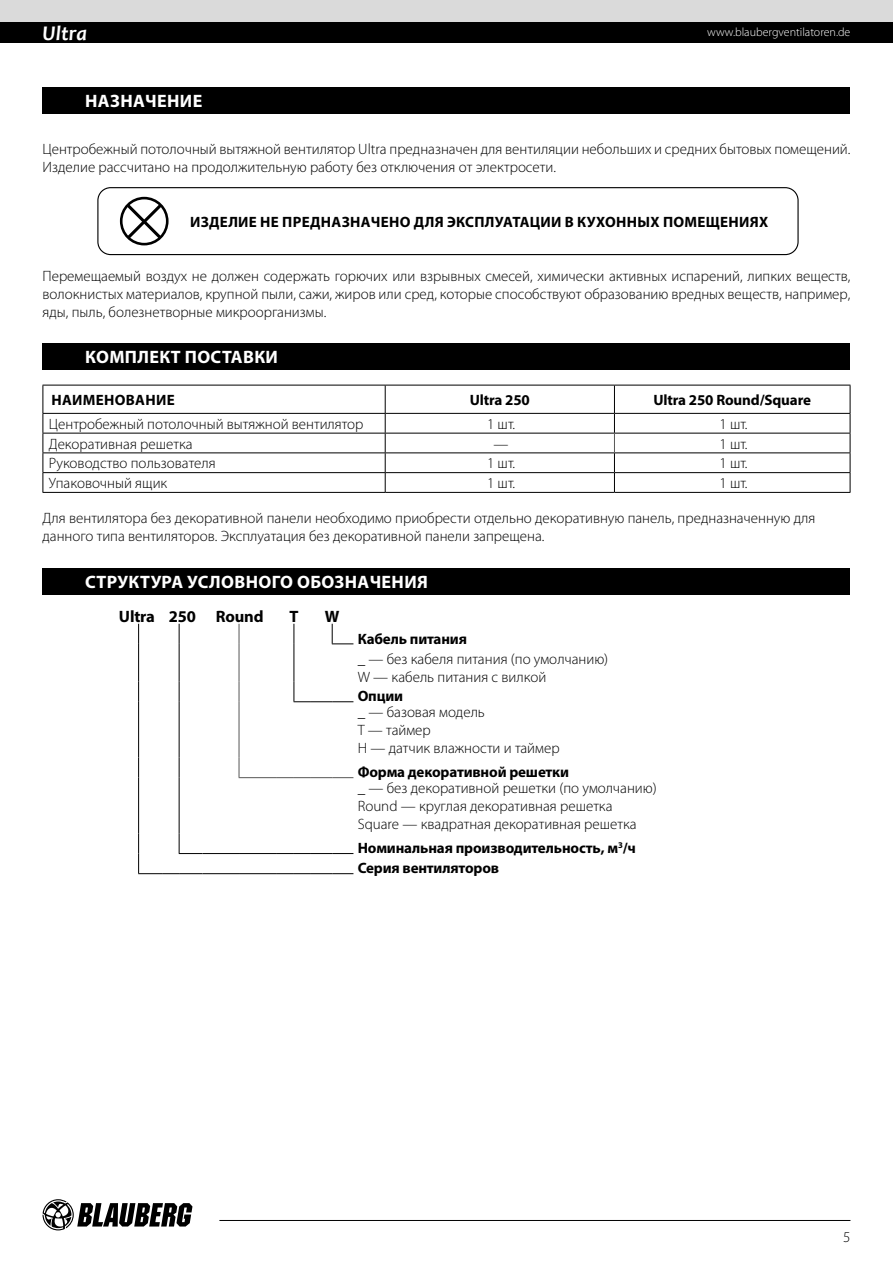
<style>
.page{position:relative;width:893px;height:1263px;background:#fff}
.page>*{position:absolute;margin:0;border:0;box-sizing:border-box;transform-origin:0 0}
.t1{font:italic 700 21px "Candara";color:#fff}
.t2{font:700 18px "Myriad Pro";letter-spacing:.02em;color:#fff}
.t3{font:700 16.5px "Myriad Pro";letter-spacing:-.01em;color:#000}
.t4{font:300 15px/18px "Myriad Pro";color:#000}
.t5{font:700 15px/20.1px "Myriad Pro";letter-spacing:-.01em;color:#000}
.t6{font:700 15px "Myriad Pro";letter-spacing:.02em;color:#000}
.t7{font:300 12px "Myriad Pro";color:#fff}
</style>
<div class="page">
<div style="left:0;top:21px;width:893px;height:22px;background:#000"></div>
<svg style="left:43px;top:1199px;width:149px;height:31px"></svg>
<hr style="left:219px;top:1220px;width:631px;height:1px;background:#000">
<div style="left:0;top:0;width:893px;height:21px;background:#dadada"></div>
<hr style="left:43px;top:385px;width:342px;height:1px;background:#000">
<hr style="left:385px;top:385px;width:229px;height:1px;background:#000">
<hr style="left:614px;top:385px;width:236px;height:1px;background:#000">
<hr style="left:43px;top:413px;width:342px;height:1px;background:#000">
<hr style="left:385px;top:413px;width:229px;height:1px;background:#000">
<hr style="left:614px;top:413px;width:236px;height:1px;background:#000">
<hr style="left:43px;top:433px;width:342px;height:1px;background:#000">
<hr style="left:385px;top:433px;width:229px;height:1px;background:#000">
<hr style="left:614px;top:433px;width:236px;height:1px;background:#000">
<hr style="left:43px;top:452px;width:342px;height:1px;background:#000">
<hr style="left:385px;top:452px;width:229px;height:1px;background:#000">
<hr style="left:614px;top:452px;width:236px;height:1px;background:#000">
<hr style="left:43px;top:472px;width:342px;height:1px;background:#000">
<svg style="left:43px;top:385px;width:1px;height:107px"></svg>
<hr style="left:385px;top:472px;width:229px;height:1px;background:#000">
<svg style="left:385px;top:385px;width:1px;height:107px"></svg>
<hr style="left:614px;top:472px;width:236px;height:1px;background:#000">
<svg style="left:850px;top:385px;width:1px;height:107px"></svg>
<hr style="left:43px;top:492px;width:342px;height:1px;background:#000">
<hr style="left:385px;top:492px;width:229px;height:1px;background:#000">
<hr style="left:614px;top:492px;width:236px;height:1px;background:#000">
<svg style="left:614px;top:385px;width:1px;height:107px"></svg>
<div style="left:97px;top:187px;width:702px;height:68px;border:1px solid #000;border-radius:13px"></div>
<svg style="left:120px;top:197px;width:49px;height:48px"></svg>
<div style="left:43px;top:87px;width:807px;height:27px;background:#000"></div>
<div style="left:43px;top:343px;width:807px;height:26px;background:#000"></div>
<div style="left:43px;top:568px;width:807px;height:27px;background:#000"></div>
<svg style="left:294px;top:624px;width:1px;height:20px"></svg>
<hr style="left:294px;top:644px;width:1px;height:38px;background:#000">
<svg style="left:294px;top:682px;width:59px;height:20px"></svg>
<svg style="left:179px;top:624px;width:1px;height:20px"></svg>
<hr style="left:179px;top:644px;width:1px;height:38px;background:#000">
<svg style="left:179px;top:682px;width:1px;height:20px"></svg>
<hr style="left:179px;top:702px;width:1px;height:55px;background:#000">
<svg style="left:179px;top:757px;width:1px;height:21px"></svg>
<hr style="left:179px;top:778px;width:1px;height:55px;background:#000">
<svg style="left:138px;top:624px;width:1px;height:20px"></svg>
<hr style="left:138px;top:644px;width:1px;height:38px;background:#000">
<svg style="left:138px;top:682px;width:1px;height:20px"></svg>
<hr style="left:138px;top:702px;width:1px;height:55px;background:#000">
<svg style="left:138px;top:757px;width:1px;height:21px"></svg>
<hr style="left:138px;top:778px;width:1px;height:55px;background:#000">
<hr style="left:203px;top:873px;width:36px;height:1px;background:#000">
<hr style="left:239px;top:873px;width:38px;height:1px;background:#000">
<svg style="left:277px;top:873px;width:76px;height:1px"></svg>
<svg style="left:239px;top:624px;width:1px;height:20px"></svg>
<hr style="left:239px;top:644px;width:1px;height:38px;background:#575756">
<svg style="left:239px;top:682px;width:1px;height:20px"></svg>
<hr style="left:239px;top:702px;width:1px;height:55px;background:#575756">
<svg style="left:239px;top:757px;width:1px;height:20px"></svg>
<hr style="left:239px;top:777px;width:38px;height:1px;background:#575756">
<svg style="left:277px;top:777px;width:76px;height:1px"></svg>
<svg style="left:332px;top:624px;width:21px;height:20px"></svg>
<svg style="left:138px;top:833px;width:65px;height:41px"></svg>
<hr style="left:203px;top:853px;width:36px;height:1px;background:#000">
<hr style="left:239px;top:853px;width:38px;height:1px;background:#000">
<svg style="left:277px;top:853px;width:76px;height:1px"></svg>
<h1 class="t1" style="left:43px;top:20px;width:46px">Ultra</h1>
<p class="t7" style="left:707px;top:26px;width:145px">www.blaubergventilatoren.de</p>
<p class="t2" style="left:85px;top:89px;width:119px">НАЗНАЧЕНИЕ</p>
<p class="t4" style="left:43px;top:140px;width:809px">Центробежный потолочный вытяжной вентилятор Ultra предназначен для вентиляции небольших и средних бытовых помещений.<br>Изделие рассчитано на продолжительную работу без отключения от электросети.</p>
<p class="t6" style="left:190px;top:212px;width:580px">ИЗДЕЛИЕ НЕ ПРЕДНАЗНАЧЕНО ДЛЯ ЭКСПЛУАТАЦИИ В КУХОННЫХ ПОМЕЩЕНИЯХ</p>
<p class="t4" style="left:43px;top:268px;width:809px;text-align:justify">Перемещаемый воздух не должен содержать горючих или взрывных смесей, химически активных испарений, липких веществ, волокнистых материалов, крупной пыли, сажи, жиров или сред, которые способствуют образованию вредных веществ, например, яды, пыль, болезнетворные микроорганизмы.</p>
<p class="t2" style="left:85px;top:345px;width:194px">КОМПЛЕКТ ПОСТАВКИ</p>
<p class="t6" style="left:52px;top:390px;width:125px">НАИМЕНОВАНИЕ</p>
<p class="t5" style="left:470px;top:389px;width:62px">Ultra 250</p>
<p class="t5" style="left:653px;top:389px;width:159px">Ultra 250 Round/Square</p>
<p class="t4" style="left:49px;top:415px;width:316px">Центробежный потолочный вытяжной вентилятор</p>
<p class="t4" style="left:487px;top:415px;width:30px">1 шт.</p>
<p class="t4" style="left:719px;top:415px;width:30px">1 шт.</p>
<p class="t4" style="left:49px;top:435px;width:145px">Декоративная решетка</p>
<p class="t4" style="left:494px;top:435px;width:16px">—</p>
<p class="t4" style="left:719px;top:435px;width:30px">1 шт.</p>
<p class="t4" style="left:49px;top:455px;width:168px">Руководство пользователя</p>
<p class="t4" style="left:487px;top:455px;width:30px">1 шт.</p>
<p class="t4" style="left:719px;top:455px;width:30px">1 шт.</p>
<p class="t4" style="left:49px;top:474px;width:120px">Упаковочный ящик</p>
<p class="t4" style="left:487px;top:474px;width:30px">1 шт.</p>
<p class="t4" style="left:719px;top:474px;width:30px">1 шт.</p>
<p class="t4" style="left:43px;top:509px;width:774px">Для вентилятора без декоративной панели необходимо приобрести отдельно декоративную панель, предназначенную для данного типа вентиляторов. Эксплуатация без декоративной панели запрещена.</p>
<p class="t2" style="left:85px;top:570px;width:344px">СТРУКТУРА УСЛОВНОГО ОБОЗНАЧЕНИЯ</p>
<p class="t3" style="left:119px;top:605px;width:146px">Ultra 250 Round</p>
<p class="t3" style="left:289px;top:605px;width:11px">T</p>
<p class="t3" style="left:325px;top:605px;width:16px">W</p>
<p class="t5" style="left:358px;top:628px;width:111px">Кабель питания</p>
<p class="t4" style="left:358px;top:650px;width:252px">_ — без кабеля питания (по умолчанию)<br>W — кабель питания с вилкой</p>
<p class="t5" style="left:358px;top:686px;width:47px">Опции</p>
<p class="t4" style="left:358px;top:703px;width:203px">_ — базовая модель<br>Т — таймер<br>H — датчик влажности и таймер</p>
<p class="t5" style="left:358px;top:762px;width:213px">Форма декоративной решетки</p>
<p class="t4" style="left:358px;top:779px;width:301px">_ — без декоративной решетки (по умолчанию)<br>Round — круглая декоративная решетка<br>Square — квадратная декоративная решетка</p>
<p class="t5" style="left:358px;top:837px;width:280px">Номинальная производительность, м<sup>3</sup>/ч<br>Серия вентиляторов</p>
<p class="t4" style="left:843px;top:1228px;width:9px">5</p>
</div>
